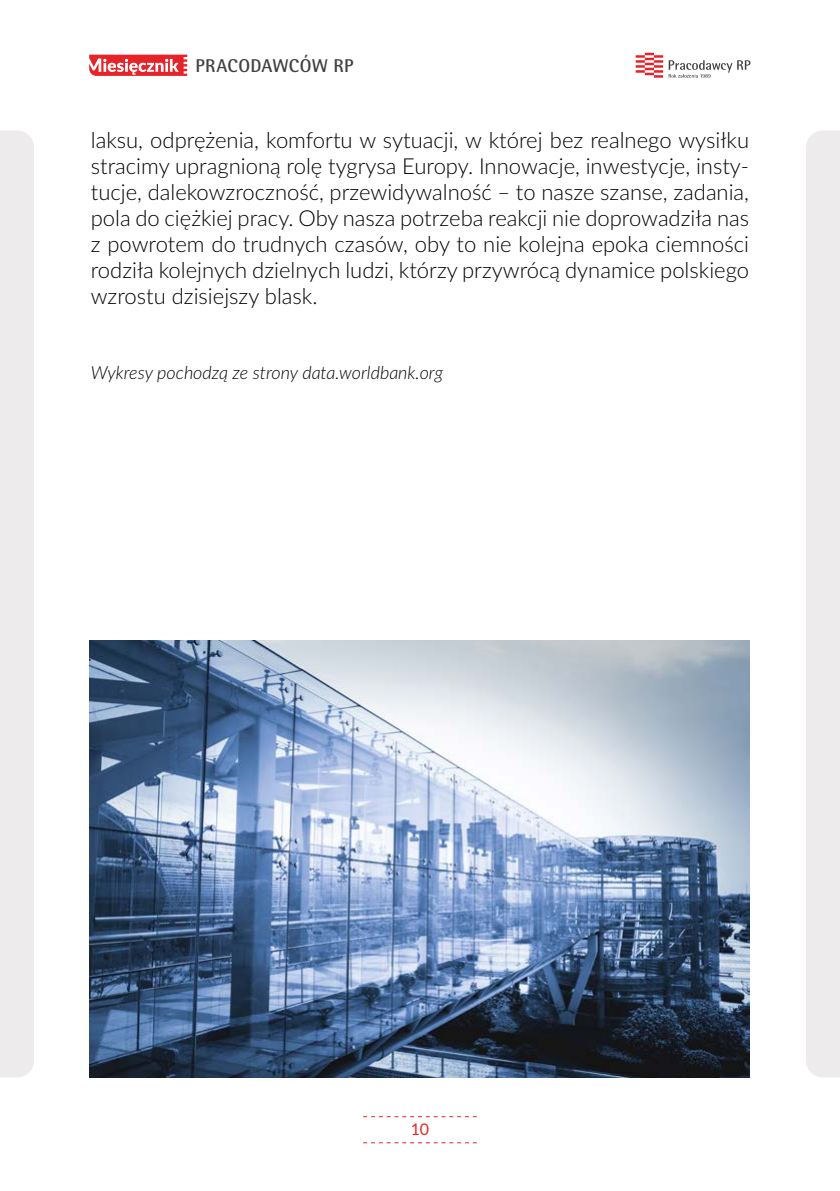
<style>
.page{position:relative;width:840px;height:1191px;background:#fff}
.page>*{position:absolute;margin:0;border:0;box-sizing:border-box;transform-origin:0 0}
.t1{font:300 22px/26px "Lato";color:#000;text-align:justify}
.t2{font:700 18.6px "Rotis Semi Sans Pro";letter-spacing:.02em;color:#404141}
.t3{font:italic 300 18px "Lato";color:#000}
.t4{font:16px "Lato";color:#e52329}
</style>
<div class="page">
<svg style="left:635px;top:53px;width:27px;height:25px"></svg>
<svg style="left:668px;top:60px;width:82px;height:18px"></svg>
<svg style="left:89px;top:55px;width:98px;height:21px"></svg>
<svg style="left:363px;top:1116px;width:113px;height:1px"></svg>
<svg style="left:363px;top:1142px;width:113px;height:1px"></svg>
<div style="left:0;top:130px;width:34px;height:947px;background:#edebec"></div>
<div style="left:806px;top:130px;width:33px;height:947px;background:#edebec"></div>
<img style="left:89px;top:641px;width:659px;height:436px">
<p class="t2" style="left:195px;top:54px;width:159px">PRACODAWCÓW RP</p>
<p class="t1" style="left:91px;top:126px;width:659px">laksu, odprężenia, komfortu w sytuacji, w której bez realnego wysiłku stracimy upragnioną rolę tygrysa Europy. Innowacje, inwestycje, insty&shy;tucje, dalekowzroczność, przewidywalność – to nasze szanse, zadania, pola do ciężkiej pracy. Oby nasza potrzeba reakcji nie doprowadziła nas z powrotem do trudnych czasów, oby to nie kolejna epoka ciemności rodziła kolejnych dzielnych ludzi, którzy przywrócą dynamice polskiego wzrostu dzisiejszy blask.</p>
<p class="t3" style="left:91px;top:360px;width:353px">Wykresy pochodzą ze strony data.worldbank.org</p>
<p class="t4" style="left:410px;top:1117px;width:20px">10</p>
</div>
